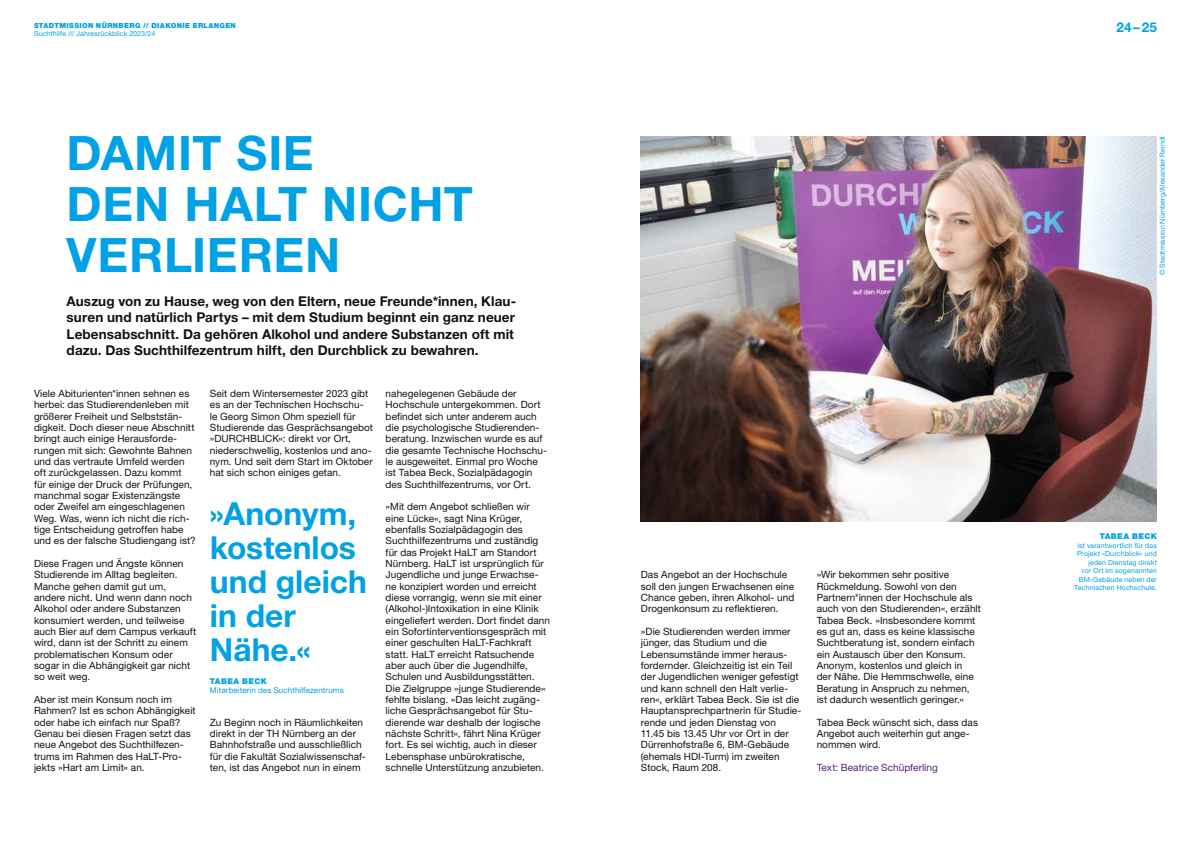
<style>
.page{position:relative;width:1191px;height:842px;background:#fff}
.page>*{position:absolute;margin:0;border:0;box-sizing:border-box;transform-origin:0 0}
.t1{font:700 47.5px/51px "Helvetica Neue LT Pro";letter-spacing:.015em;color:#00a1e5}
.t2{font:700 31.8px/34px "Helvetica Neue LT Pro";color:#00a1e5}
.t3{font:700 13.5px/16.2px "Helvetica Neue LT Pro";letter-spacing:.005em;color:#12120d}
.t4{font:700 13.5px "Helvetica Neue LT Pro";color:#00a1e5}
.t5{font:10px/11.3px "Helvetica Neue LT Pro";letter-spacing:.005em;color:#12120d}
.t6{font:10px "Helvetica Neue LT Pro";letter-spacing:.005em;color:#552371}
.t7{font:8px "Helvetica Neue LT Pro";letter-spacing:.015em;color:#00a1e5}
.t8{font:900 8px "Helvetica Neue LT Pro";letter-spacing:.045em;color:#00a1e5}
.t9{font:7px/8.5px "Helvetica Neue LT Pro";letter-spacing:.02em;color:#00a1e5;text-align:right}
.t10{font:900 7px "Helvetica Neue LT Pro";letter-spacing:.05em;color:#00a1e5}
</style>
<div class="page">
<img style="left:641px;top:136px;width:516px;height:386px">
<p class="t10" style="left:34px;top:21px;width:203px">STADTMISSION NÜRNBERG // DIAKONIE ERLANGEN</p>
<p class="t9" style="left:34px;top:29px;width:123px">Suchthilfe /// Jahresrückblick 2023/24</p>
<h1 class="t1" style="left:67px;top:127px;width:408px">DAMIT SIE<br>DEN HALT NICHT<br>VERLIEREN</h1>
<p class="t3" style="left:67px;top:293px;width:451px">Auszug von zu Hause, weg von den Eltern, neue Freunde*innen, Klau&shy;suren und natürlich Partys – mit dem Studium beginnt ein ganz neuer Lebensabschnitt. Da gehören Alkohol und andere Substanzen oft mit dazu. Das Suchthilfezentrum hilft, den Durchblick zu bewahren.</p>
<p class="t5" style="left:210px;top:388px;width:165px">Seit dem Wintersemester 2023 gibt es an der Technischen Hochschu&shy;le Georg Simon Ohm speziell für<br>Studierende das Gesprächsangebot »DURCHBLICK«: direkt vor Ort, niederschwellig, kostenlos und ano&shy;nym. Und seit dem Start im Oktober hat sich schon einiges getan.</p>
<p class="t5" style="left:386px;top:388px;width:163px">nahegelegenen Gebäude der Hochschule untergekommen. Dort befindet sich unter anderem auch die psychologische Studierenden&shy;beratung. Inzwischen wurde es auf die gesamte Technische Hochschu&shy;le ausgeweitet. Einmal pro Woche ist Tabea Beck, Sozialpädagogin des Suchthilfezentrums, vor Ort.</p>
<p class="t5" style="left:386px;top:501px;width:166px">»Mit dem Angebot schließen wir eine Lücke«, sagt Nina Krüger, ebenfalls Sozialpädagogin des Suchthilfezentrums und zuständig für das Projekt HaLT am Standort Nürnberg. HaLT ist ursprünglich für Jugendliche und junge Erwachse&shy;ne konzipiert worden und erreicht diese vorrangig, wenn sie mit einer (Alkohol-)Intoxikation in eine Klinik eingeliefert werden. Dort findet dann ein Sofortinterventionsgespräch mit einer geschulten HaLT-Fachkraft statt. HaLT erreicht Ratsuchende aber auch über die Jugendhilfe, Schulen und Ausbildungsstätten.<br>Die Zielgruppe »junge Studierende« fehlte bislang. »Das leicht zugäng&shy;liche Gesprächsangebot für Stu&shy;dierende war deshalb der logische nächste Schritt«, fährt Nina Krüger fort. Es sei wichtig, auch in dieser Lebensphase unbürokratische, schnelle Unterstützung anzubieten.</p>
<p class="t5" style="left:34px;top:388px;width:163px">Viele Abiturienten*innen sehnen es herbei: das Studierendenleben mit größerer Freiheit und Selbststän&shy;digkeit. Doch dieser neue Abschnitt bringt auch einige Herausforde&shy;rungen mit sich: Gewohnte Bahnen und das vertraute Umfeld werden oft zurückgelassen. Dazu kommt für einige der Druck der Prüfungen, manchmal sogar Existenzängste oder Zweifel am eingeschlagenen Weg. Was, wenn ich nicht die rich&shy;tige Entscheidung getroffen habe und es der falsche Studiengang ist?</p>
<p class="t5" style="left:34px;top:558px;width:164px">Diese Fragen und Ängste können<br>Studierende im Alltag begleiten.<br>Manche gehen damit gut um, andere nicht. Und wenn dann noch<br>Alkohol oder andere Substanzen konsumiert werden, und teilweise auch Bier auf dem Campus verkauft wird, dann ist der Schritt zu einem problematischen Konsum oder sogar in die Abhängigkeit gar nicht so weit weg.</p>
<p class="t5" style="left:34px;top:694px;width:163px">Aber ist mein Konsum noch im<br>Rahmen? Ist es schon Abhängigkeit oder habe ich einfach nur Spaß?<br>Genau bei diesen Fragen setzt das neue Angebot des Suchthilfezen&shy;trums im Rahmen des HaLT-Pro&shy;jekts »Hart am Limit« an.</p>
<h2 class="t2" style="left:210px;top:496px;width:159px">»Anonym, kostenlos und gleich in der<br>Nähe.«</h2>
<p class="t8" style="left:210px;top:676px;width:59px">TABEA BECK</p>
<p class="t7" style="left:210px;top:685px;width:135px">Mitarbeiterin des Suchthilfezentrums</p>
<p class="t5" style="left:210px;top:716px;width:157px">Zu Beginn noch in Räumlichkeiten direkt in der TH Nürnberg an der Bahnhofstraße und ausschließlich für die Fakultät Sozialwissenschaf&shy;ten, ist das Angebot nun in einem</p>
<p class="t5" style="left:641px;top:569px;width:155px">Das Angebot an der Hochschule soll den jungen Erwachsenen eine<br>Chance geben, ihren Alkohol- und<br>Drogenkonsum zu reflektieren.</p>
<p class="t5" style="left:641px;top:626px;width:162px">»Die Studierenden werden immer jünger, das Studium und die<br>Lebensumstände immer heraus&shy;fordernder. Gleichzeitig ist ein Teil der Jugendlichen weniger gefestigt und kann schnell den Halt verlie&shy;ren«, erklärt Tabea Beck. Sie ist die<br>Hauptansprechpartnerin für Studie&shy;rende und jeden Dienstag von<br>11.45 bis 13.45 Uhr vor Ort in der<br>Dürrenhofstraße 6, BM-Gebäude (ehemals HDI-Turm) im zweiten<br>Stock, Raum 208.</p>
<p class="t5" style="left:816px;top:569px;width:166px">»Wir bekommen sehr positive<br>Rückmeldung. Sowohl von den<br>Partnern*innen der Hochschule als auch von den Studierenden«, erzählt<br>Tabea Beck. »Insbesondere kommt es gut an, dass es keine klassische<br>Suchtberatung ist, sondern einfach ein Austausch über den Konsum.<br>Anonym, kostenlos und gleich in<br>der Nähe. Die Hemmschwelle, eine<br>Beratung in Anspruch zu nehmen, ist dadurch wesentlich geringer.«</p>
<p class="t5" style="left:816px;top:716px;width:163px">Tabea Beck wünscht sich, dass das<br>Angebot auch weiterhin gut ange&shy;nommen wird.</p>
<p class="t6" style="left:816px;top:762px;width:123px">Text: Beatrice Schüpferling</p>
<h3 class="t4" style="left:1116px;top:19px;width:42px">24–25</h3>
<p class="t9" style="left:1158px;top:275px;width:141px;rotate:-90deg">© Stadtmission Nürnberg/Alexander Reindl</p>
<p class="t8" style="left:1099px;top:531px;width:59px">TABEA BECK</p>
<p class="t9" style="left:1074px;top:541px;width:84px">ist verantwortlich für das<br>Projekt »Durchblick« und jeden Dienstag direkt<br>vor Ort im sogenannten<br>BM-Gebäude neben der<br>Technischen Hochschule.</p>
</div>
